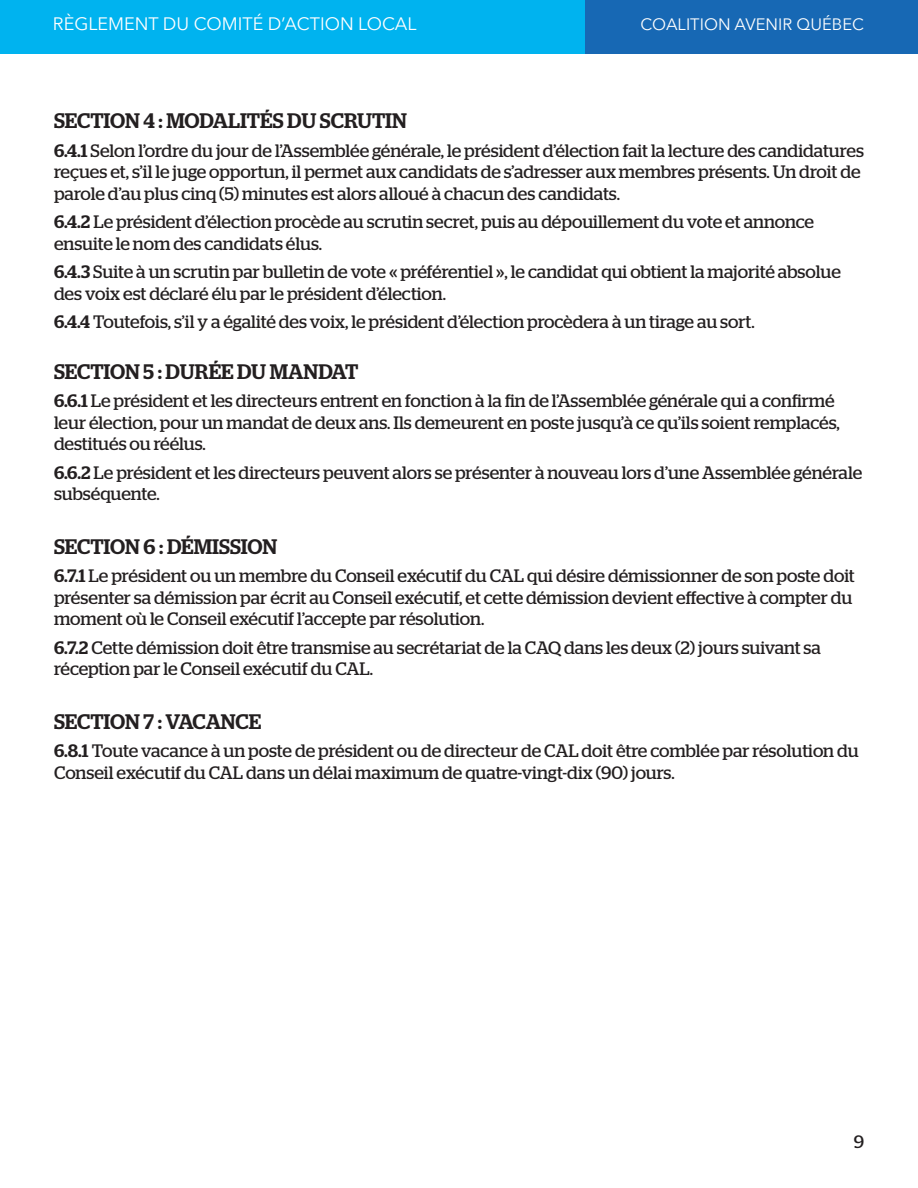
<style>
.page{position:relative;width:918px;height:1188px;background:#fff}
.page>*{position:absolute;margin:0;border:0;box-sizing:border-box;transform-origin:0 0}
.t1{font:500 21px "Stag";color:#231f20}
.t2{font:18px/21.6px "Stag";color:#231f20}
.t3{font:18px "Avenir Next";color:#fff}
.t4{font:16.5px "Avenir Next";color:#fff}
.s1{font-weight:500}
</style>
<div class="page">
<div style="left:0;top:0;width:585px;height:54px;background:#00b3ef"></div>
<div style="left:585px;top:0;width:333px;height:54px;background:#1768b4"></div>
<p class="t3" style="left:53px;top:9px;width:365px">RÈGLEMENT DU COMITÉ D’ACTION LOCAL</p>
<p class="t4" style="left:641px;top:10px;width:225px">COALITION AVENIR QUÉBEC</p>
<p class="t1" style="left:54px;top:109px;width:355px">SECTION 4 : MODALITÉS DU SCRUTIN</p>
<p class="t2" style="left:54px;top:139px;width:811px"><span class="s1">6.4.1</span> Selon l’ordre du jour de l’Assemblée générale, le président d’élection fait la lecture des candidatures reçues et, s’il le juge opportun, il permet aux candidats de s’adresser aux membres présents. Un droit de parole d’au plus cinq (5) minutes est alors alloué à chacun des candidats.</p>
<p class="t2" style="left:54px;top:211px;width:762px"><span class="s1">6.4.2</span> Le président d’élection procède au scrutin secret, puis au dépouillement du vote et annonce ensuite le nom des candidats élus.</p>
<p class="t2" style="left:54px;top:261px;width:788px"><span class="s1">6.4.3</span> Suite à un scrutin par bulletin de vote « préférentiel », le candidat qui obtient la majorité absolue des voix est déclaré élu par le président d’élection.</p>
<p class="t2" style="left:54px;top:311px;width:702px"><span class="s1">6.4.4</span> Toutefois, s’il y a égalité des voix, le président d’élection procèdera à un tirage au sort.</p>
<p class="t1" style="left:54px;top:359px;width:306px">SECTION 5 : DURÉE DU MANDAT</p>
<p class="t2" style="left:54px;top:390px;width:787px"><span class="s1">6.6.1</span> Le président et les directeurs entrent en fonction à la fin de l’Assemblée générale qui a confirmé leur élection, pour un mandat de deux ans. Ils demeurent en poste jusqu’à ce qu’ils soient remplacés, destitués ou réélus.</p>
<p class="t2" style="left:54px;top:461px;width:810px"><span class="s1">6.6.2</span> Le président et les directeurs peuvent alors se présenter à nouveau lors d’une Assemblée générale subséquente.</p>
<p class="t1" style="left:54px;top:534px;width:225px">SECTION 6 : DÉMISSION</p>
<p class="t2" style="left:54px;top:565px;width:802px"><span class="s1">6.7.1</span> Le président ou un membre du Conseil exécutif du CAL qui désire démissionner de son poste doit présenter sa démission par écrit au Conseil exécutif, et cette démission devient effective à compter du moment où le Conseil exécutif l’accepte par résolution.</p>
<p class="t2" style="left:54px;top:636px;width:768px"><span class="s1">6.7.2</span> Cette démission doit être transmise au secrétariat de la CAQ dans les deux (2) jours suivant sa réception par le Conseil exécutif du CAL.</p>
<p class="t1" style="left:54px;top:709px;width:209px">SECTION 7 : VACANCE</p>
<p class="t2" style="left:54px;top:740px;width:806px"><span class="s1">6.8.1</span> Toute vacance à un poste de président ou de directeur de CAL doit être comblée par résolution du<br>Conseil exécutif du CAL dans un délai maximum de quatre-vingt-dix (90) jours.</p>
<p class="t2" style="left:854px;top:1131px;width:12px">9</p>
</div>
